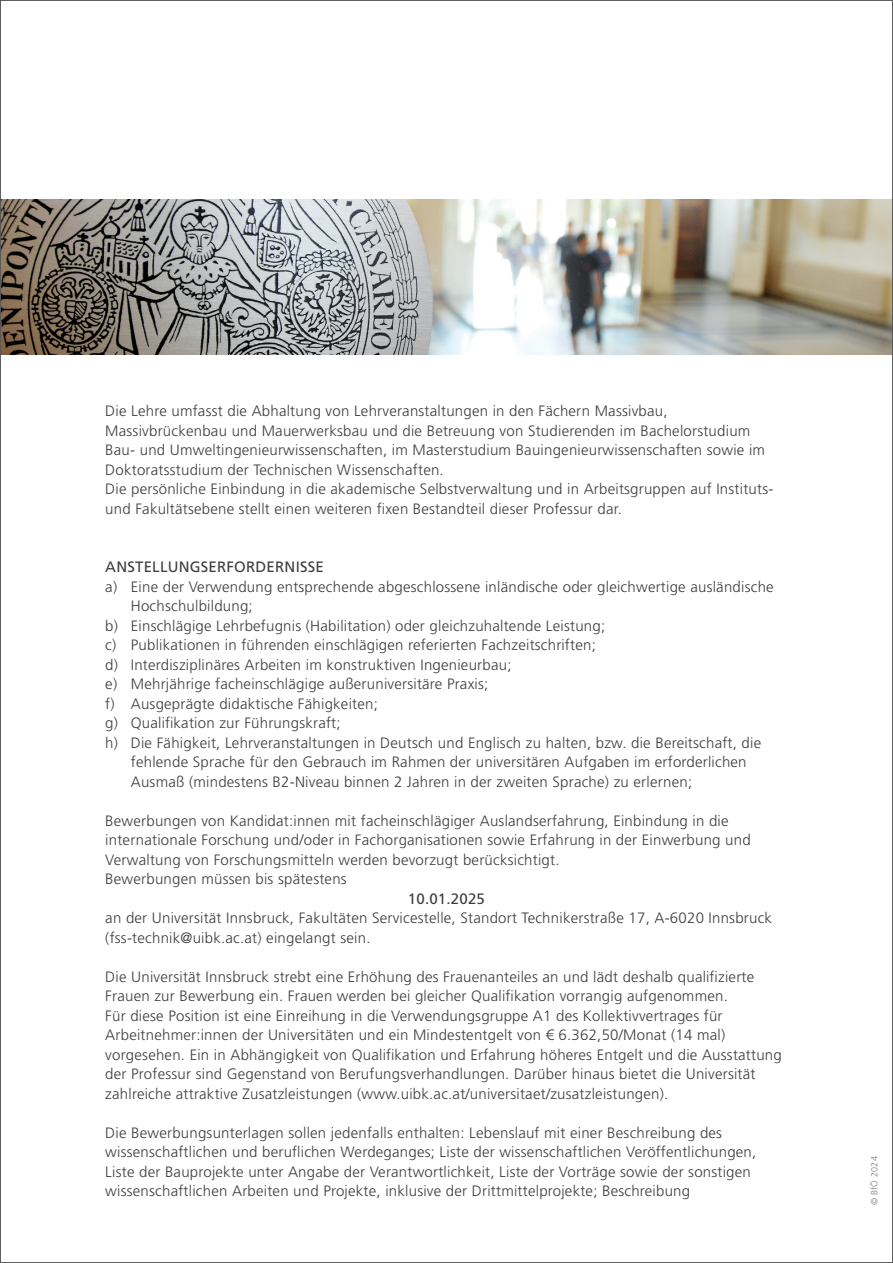
<style>
.page{position:relative;width:893px;height:1263px;background:#fff}
.page>*{position:absolute;margin:0;border:0;box-sizing:border-box;transform-origin:0 0}
.t1{font:300 15px/19.5px "Frutiger LT Pro";letter-spacing:.015em;color:#3e3e3f}
.t2{font:15px "Frutiger LT Pro";letter-spacing:.015em;color:#3e3e3f}
.t3{font:300 9px "Frutiger LT Pro";letter-spacing:.03em;color:#808285}
</style>
<div class="page">
<img style="left:2px;top:200px;width:889px;height:155px">
<p class="t1" style="left:105px;top:401px;width:661px">Die Lehre umfasst die Abhaltung von Lehrveranstaltungen in den Fächern Massivbau, Massivbrückenbau und Mauerwerksbau und die Betreuung von Studierenden im Bachelorstudium Bau- und Umweltingenieurwissenschaften, im Masterstudium Bauingenieurwissenschaften sowie im Doktoratsstudium der Technischen Wissenschaften.</p>
<p class="t1" style="left:105px;top:479px;width:670px">Die persönliche Einbindung in die akademische Selbstverwaltung und in Arbeitsgruppen auf Instituts&shy;und Fakultätsebene stellt einen weiteren fixen Bestandteil dieser Professur dar.</p>
<p class="t2" style="left:105px;top:558px;width:220px">ANSTELLUNGSERFORDERNISSE</p>
<p class="t1" style="left:131px;top:577px;width:644px;text-indent:-26px">a) Eine der Verwendung entsprechende abgeschlossene inländische oder gleichwertige ausländische<br>Hochschulbildung;</p>
<p class="t1" style="left:105px;top:616px;width:501px">b) Einschlägige Lehrbefugnis (Habilitation) oder gleichzuhaltende Leistung;</p>
<p class="t1" style="left:105px;top:635px;width:492px">c) Publikationen in führenden einschlägigen referierten Fachzeitschriften;</p>
<p class="t1" style="left:105px;top:655px;width:408px">d) Interdisziplinäres Arbeiten im konstruktiven Ingenieurbau;</p>
<p class="t1" style="left:105px;top:674px;width:385px">e) Mehrjährige facheinschlägige außeruniversitäre Praxis;</p>
<p class="t1" style="left:105px;top:694px;width:274px">f) Ausgeprägte didaktische Fähigkeiten;</p>
<p class="t1" style="left:105px;top:713px;width:237px">g) Qualifikation zur Führungskraft;</p>
<p class="t1" style="left:131px;top:733px;width:632px;text-indent:-26px">h) Die Fähigkeit, Lehrveranstaltungen in Deutsch und Englisch zu halten, bzw. die Bereitschaft, die fehlende Sprache für den Gebrauch im Rahmen der universitären Aufgaben im erforderlichen<br>Ausmaß (mindestens B2-Niveau binnen 2 Jahren in der zweiten Sprache) zu erlernen;</p>
<p class="t1" style="left:105px;top:811px;width:647px">Bewerbungen von Kandidat:innen mit facheinschlägiger Auslandserfahrung, Einbindung in die internationale Forschung und/oder in Fachorganisationen sowie Erfahrung in der Einwerbung und<br>Verwaltung von Forschungsmitteln werden bevorzugt berücksichtigt.</p>
<p class="t1" style="left:105px;top:869px;width:243px">Bewerbungen müssen bis spätestens</p>
<p class="t2" style="left:408px;top:890px;width:79px">10.01.2025</p>
<p class="t1" style="left:105px;top:908px;width:668px">an der Universität Innsbruck, Fakultäten Servicestelle, Standort Technikerstraße 17, A-6020 Innsbruck (fss-technik@uibk.ac.at) eingelangt sein.</p>
<p class="t1" style="left:105px;top:967px;width:650px">Die Universität Innsbruck strebt eine Erhöhung des Frauenanteiles an und lädt deshalb qualifizierte<br>Frauen zur Bewerbung ein. Frauen werden bei gleicher Qualifikation vorrangig aufgenommen.</p>
<p class="t1" style="left:105px;top:1006px;width:678px">Für diese Position ist eine Einreihung in die Verwendungsgruppe A1 des Kollektivvertrages für Arbeitnehmer:innen der Universitäten und ein Mindestentgelt von € 6.362,50/Monat (14 mal) vorgesehen. Ein in Abhängigkeit von Qualifikation und Erfahrung höheres Entgelt und die Ausstattung der Professur sind Gegenstand von Berufungsverhandlungen. Darüber hinaus bietet die Universität zahlreiche attraktive Zusatzleistungen (www.uibk.ac.at/universitaet/zusatzleistungen).</p>
<p class="t1" style="left:105px;top:1123px;width:652px">Die Bewerbungsunterlagen sollen jedenfalls enthalten: Lebenslauf mit einer Beschreibung des wissenschaftlichen und beruflichen Werdeganges; Liste der wissenschaftlichen Veröffentlichungen, Liste der Bauprojekte unter Angabe der Verantwortlichkeit, Liste der Vorträge sowie der sonstigen wissenschaftlichen Arbeiten und Projekte, inklusive der Drittmittelprojekte; Beschreibung</p>
<p class="t3" style="left:869px;top:1205px;width:51px;rotate:-90deg">© BfÖ 2024</p>
</div>
